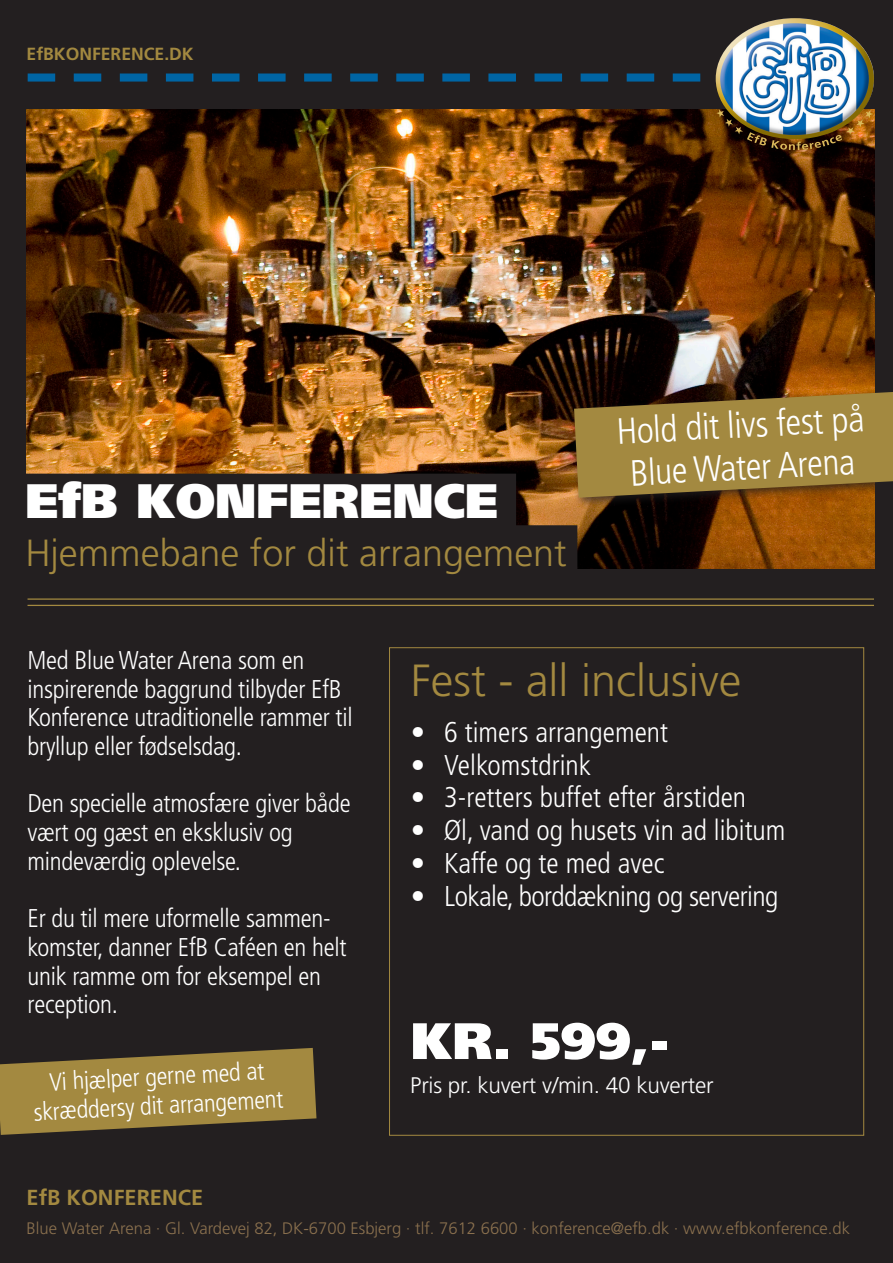
<style>
.page{position:relative;width:893px;height:1263px;background:#231f20}
.page>*{position:absolute;margin:0;border:0;box-sizing:border-box;transform-origin:0 0}
.Paragraph_Style_7_u{font:900 51.15px "Frutiger";color:#fff}
.Paragraph_Style_7_mø{font:900 48.3px "Frutiger";color:#fff}
.Paragraph_Style_4_u{font:300 45px "Frutiger";color:#a38940}
.Paragraph_Style_4_co{font:300 37.8px "Frutiger";color:#a38940}
.Brødtekst{font:300 condensed 36.6px "Frutiger";color:#fff}
.t1{font:300 condensed 28.65px "Frutiger";color:#fff}
.t2{font:300 condensed 28.65px "Frutiger";letter-spacing:-.02em;color:#fff}
.Brødtekst-2{font:300 condensed 25.65px/28.7px "Frutiger";letter-spacing:-.01em;color:#fff}
.Brødtekst-3{font:300 condensed 25.2px/29.1px "Frutiger";color:#fff;text-align:center}
.Brødtekst-4{font:300 22.5px "Frutiger";letter-spacing:-.01em;color:#fff}
.t3{font:700 21.75px "Frutiger";color:#a38940}
.t4{font:700 17.55px "Frutiger";color:#a38940}
.t5{font:300 16.65px "Frutiger";color:#8a704e}
</style>
<div class="page">
<img style="left:27px;top:109px;width:847px;height:459px">
<svg style="left:28px;top:73px;width:672px;height:9px"></svg>
<img style="left:716px;top:18px;width:158px;height:121px">
<img style="left:716px;top:109px;width:157px;height:41px">
<div style="left:25px;top:474px;width:491px;height:62px;background:#231f20"></div>
<div style="left:25px;top:525px;width:552px;height:61px;background:#231f20"></div>
<hr style="left:28px;top:598px;width:846px;height:2px;background:#a38940">
<hr style="left:28px;top:605px;width:846px;height:1px;background:#a38940">
<div style="left:569px;top:385px;width:324px;height:123px;background:#231f20;opacity:.75"></div>
<svg style="left:574px;top:392px;width:319px;height:106px"></svg>
<svg style="left:0;top:1048px;width:316px;height:87px"></svg>
<p class="t4" style="left:27px;top:44px;width:169px">EfBKONFERENCE.DK</p>
<p class="Paragraph_Style_7_mø" style="left:25px;top:472px;width:474px">EfB KONFERENCE</p>
<p class="Paragraph_Style_4_co" style="left:25px;top:532px;width:543px">Hjemmebane for dit arrangement</p>
<p class="Brødtekst" style="left:616px;top:410px;width:249px;rotate:-3deg">Hold dit livs fest på</p>
<p class="Brødtekst" style="left:629px;top:452px;width:227px;rotate:-3deg">Blue Water Arena</p>
<p class="Brødtekst-2" style="left:28px;top:646px;width:327px">Med Blue Water Arena som en inspirerende baggrund tilbyder EfB<br>Konference utraditionelle rammer til bryllup eller fødselsdag.</p>
<p class="Brødtekst-2" style="left:28px;top:789px;width:325px">Den specielle atmosfære giver både vært og gæst en eksklusiv og mindeværdig oplevelse.</p>
<p class="Brødtekst-2" style="left:28px;top:904px;width:321px">Er du til mere uformelle sammen&shy;komster, danner EfB Caféen en helt unik ramme om for eksempel en reception.</p>
<p class="Brødtekst-3" style="left:31px;top:1068px;width:251px;rotate:-3deg">Vi hjælper gerne med at skræddersy dit arrangement</p>
<p class="Paragraph_Style_4_u" style="left:411px;top:655px;width:332px">Fest - all inclusive</p>
<p class="t1" style="left:411px;top:716px;width:259px">• 6 timers arrangement</p>
<p class="t1" style="left:411px;top:748px;width:182px">• Velkomstdrink</p>
<p class="t1" style="left:411px;top:781px;width:337px">• 3-retters buffet efter årstiden</p>
<p class="t1" style="left:411px;top:814px;width:376px">• Øl, vand og husets vin ad libitum</p>
<p class="t1" style="left:411px;top:847px;width:255px">• Kaffe og te med avec</p>
<p class="t2" style="left:411px;top:879px;width:369px">• Lokale, borddækning og servering</p>
<p class="Paragraph_Style_7_u" style="left:411px;top:1010px;width:259px">KR. 599,-</p>
<p class="Brødtekst-4" style="left:410px;top:1073px;width:305px">Pris pr. kuvert v/min. 40 kuverter</p>
<p class="t3" style="left:27px;top:1185px;width:178px">EfB KONFERENCE</p>
<p class="t5" style="left:27px;top:1218px;width:825px">Blue Water Arena · Gl. Vardevej 82, DK-6700 Esbjerg · tlf. 7612 6600 · konference@efb.dk · www.efbkonference.dk</p>
</div>
